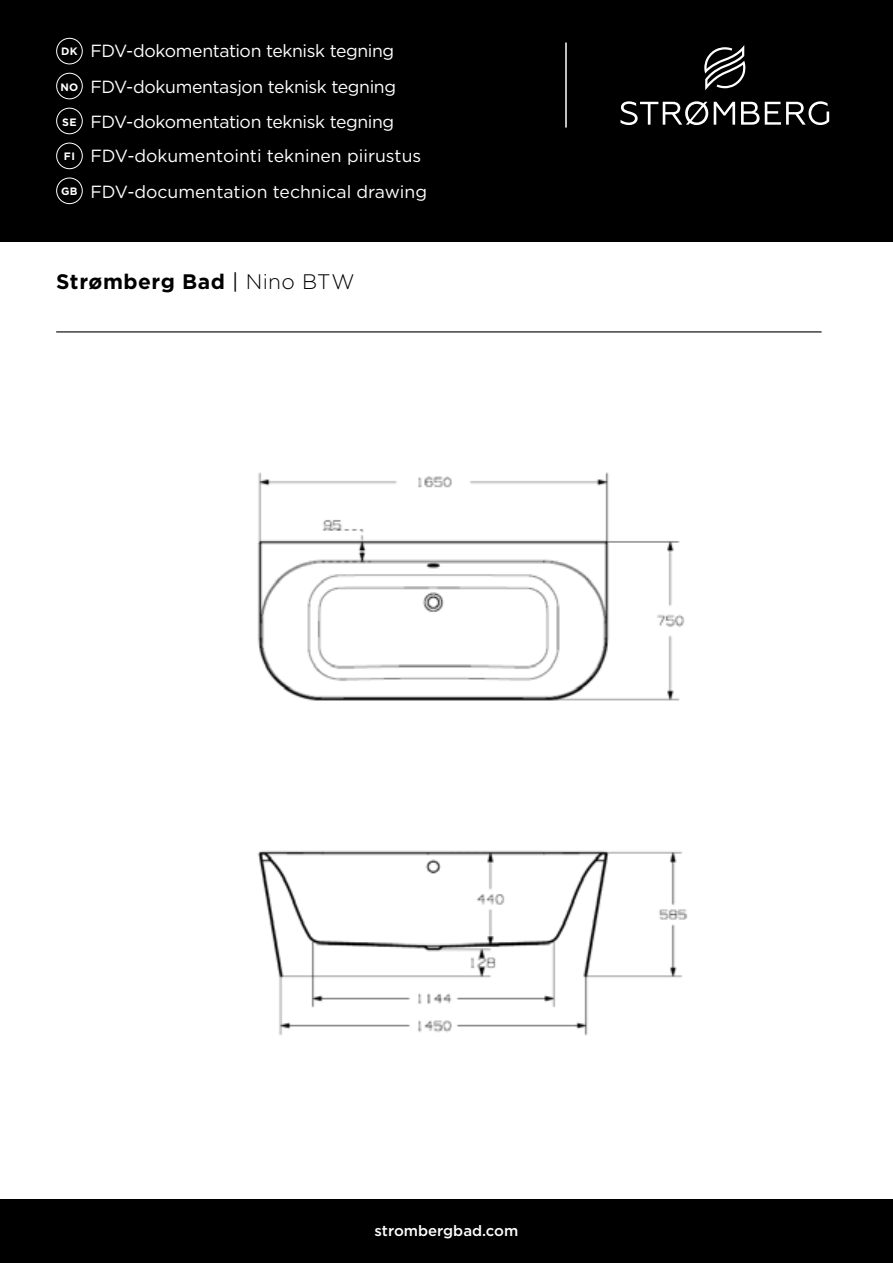
<style>
.page{position:relative;width:893px;height:1263px;background:#fff}
.page>*{position:absolute;margin:0;border:0;box-sizing:border-box;transform-origin:0 0}
.t1{font:700 21px "Gotham";letter-spacing:.025em;color:#000}
.t2{font:17.55px "Gotham";letter-spacing:-.02em;color:#fff}
.t3{font:17.55px "Gotham";color:#fff}
.t4{font:500 15px "Gotham";color:#fff}
.s1{font-weight:700;font-size:10.65px}
.s2{font-weight:400}
.s3{font-weight:300}
</style>
<div class="page">
<div style="left:0;top:1199px;width:893px;height:64px;background:#000"></div>
<img style="left:257px;top:472px;width:431px;height:564px">
<hr style="left:56px;top:331px;width:766px;height:1px;background:#000">
<div style="left:0;top:0;width:893px;height:242px;background:#000"></div>
<svg style="left:620px;top:101px;width:88px;height:24px"></svg>
<svg style="left:714px;top:102px;width:21px;height:23px"></svg>
<svg style="left:741px;top:101px;width:88px;height:24px"></svg>
<svg style="left:704px;top:45px;width:42px;height:45px"></svg>
<hr style="left:565px;top:43px;width:2px;height:85px;background:#fff">
<div style="left:56px;top:38px;width:27px;height:26px;border:1px solid #fff;border-radius:50%"></div>
<div style="left:56px;top:108px;width:27px;height:26px;border:1px solid #fff;border-radius:50%"></div>
<div style="left:56px;top:178px;width:27px;height:26px;border:1px solid #fff;border-radius:50%"></div>
<div style="left:56px;top:143px;width:27px;height:26px;border:1px solid #fff;border-radius:50%"></div>
<div style="left:56px;top:73px;width:27px;height:26px;border:1px solid #fff;border-radius:50%"></div>
<p class="t2" style="left:61px;top:39px;width:334px"><span class="s1">DK</span> FDV-dokomentation teknisk tegning</p>
<p class="t2" style="left:61px;top:75px;width:337px"><span class="s1">NO</span> FDV-dokumentasjon teknisk tegning</p>
<p class="t2" style="left:62px;top:110px;width:333px"><span class="s1">SE</span> FDV-dokomentation teknisk tegning</p>
<p class="t3" style="left:64px;top:144px;width:359px"><span class="s1">FI</span> FDV-dokumentointi tekninen piirustus</p>
<p class="t3" style="left:61px;top:180px;width:367px"><sup>GB</sup> FDV-documentation technical drawing</p>
<p class="t1" style="left:56px;top:267px;width:300px">Strømberg Bad <span class="s2">|</span> <span class="s3">Nino BTW</span></p>
<p class="t4" style="left:375px;top:1221px;width:145px">strombergbad.com</p>
</div>
